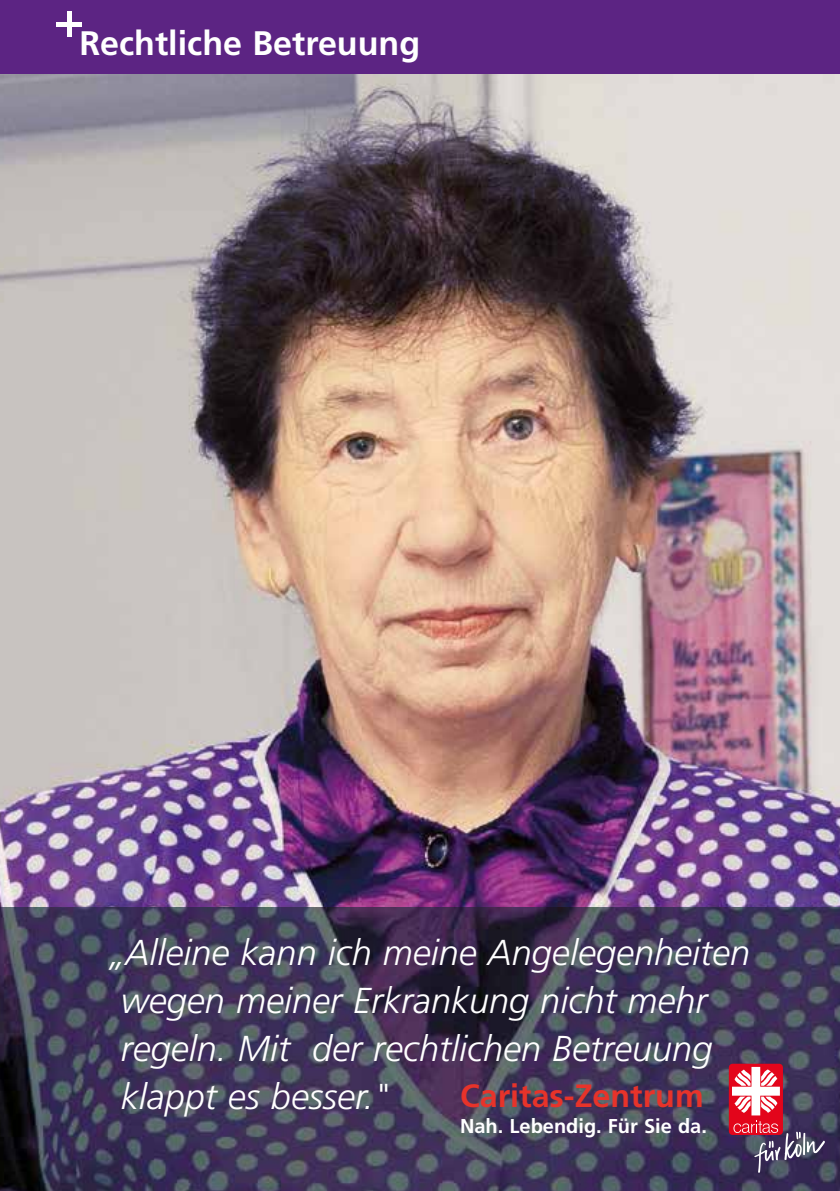
<style>
.page{position:relative;width:840px;height:1191px;background:#fff}
.page>*{position:absolute;margin:0;border:0;box-sizing:border-box;transform-origin:0 0}
.t1{font:italic 300 36px/48px "Frutiger";color:#fff}
.t2{font:700 34px "Frutiger";color:#fff}
.t3{font:700 32.2px "Frutiger";color:#e7332a}
.t4{font:700 20px "Frutiger";color:#fff}
</style>
<div class="page">
<img style="left:0;top:0;width:839px;height:1191px">
<p class="t2" style="left:79px;top:23px;width:342px">Rechtliche Betreuung</p>
<p class="t1" style="left:121px;top:928px;width:630px;text-indent:-11px">„Alleine kann ich meine Angelegenheiten wegen meiner Erkrankung nicht mehr regeln. Mit der rechtlichen Betreuung klappt es besser."</p>
<p class="t3" style="left:460px;top:1077px;width:245px">Caritas-Zentrum</p>
<p class="t4" style="left:460px;top:1114px;width:248px">Nah. Lebendig. Für Sie da.</p>
</div>
